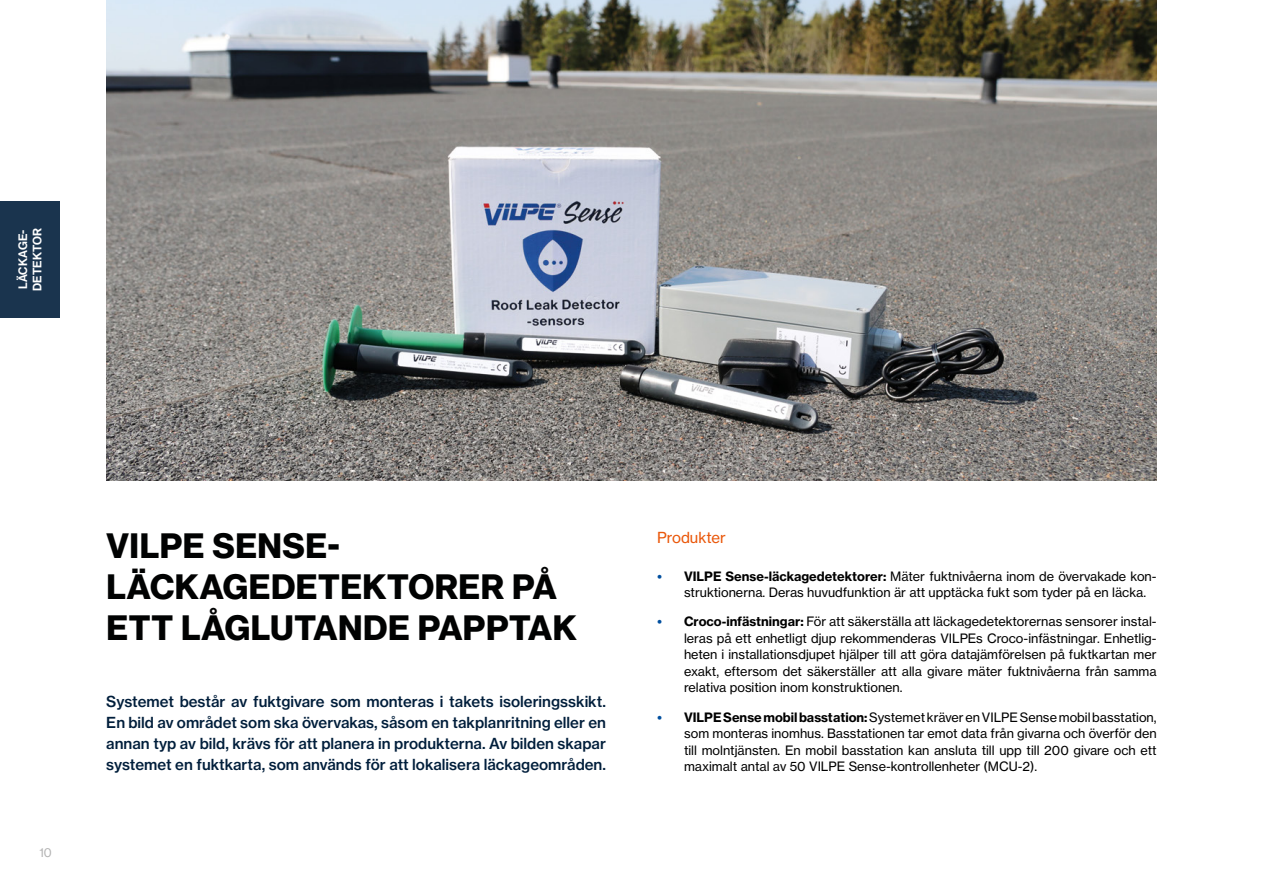
<style>
.page{position:relative;width:1263px;height:893px;background:#fff}
.page>*{position:absolute;margin:0;border:0;box-sizing:border-box;transform-origin:0 0}
.Headlines_1{font:34.5px/41.4px "N Haas Grotesk DS Pro 75 Bd";letter-spacing:.015em;color:#010202}
.Introduction_ingress{font:15px/21px "N Haas Grotesk TX Pro 65 Md";color:#001e3b;text-align:justify}
.Small_Headlines{font:15px "N Haas Grotesk TX Pro 55 Rg";color:#ea580b}
.Body_text_bullets{font:12.75px/16.5px "N Haas Grotesk TX Pro 55 Rg";color:#000;text-align:justify}
.t1{font:12.75px "N Haas Grotesk DS Pro 55 Rg";color:#b2b2b2}
.t2{font:12px/14.4px "N Haas Grotesk DS Pro 65 Md";letter-spacing:.015em;color:#fff}
.s1{font-family:"N Haas Grotesk TX Pro 75 Bd";color:#004f9f}
.s2{font-family:"N Haas Grotesk TX Pro 75 Bd"}
</style>
<div class="page">
<img style="left:106px;top:0;width:1051px;height:480px">
<div style="left:0;top:201px;width:60px;height:117px;background:#1a344e"></div>
<p class="t2" style="left:16px;top:291px;width:65px;rotate:-90deg">LÄCKAGE-<br>DETEKTOR</p>
<p class="t1" style="left:39px;top:845px;width:14px">10</p>
<p class="Headlines_1" style="left:107px;top:525px;width:472px">VILPE SENSE-<br>LÄCKAGEDETEKTORER PÅ<br>ETT LÅGLUTANDE PAPPTAK</p>
<p class="Small_Headlines" style="left:657px;top:528px;width:70px">Produkter</p>
<p class="Body_text_bullets" style="left:684px;top:568px;width:474px;text-indent:-27px"><span class="s1">•</span> <span class="s2">VILPE Sense-läckagedetektorer:</span> Mäter fuktnivåerna inom de övervakade kon&shy;struktionerna. Deras huvudfunktion är att upptäcka fukt som tyder på en läcka.</p>
<p class="Body_text_bullets" style="left:684px;top:613px;width:474px;text-indent:-27px"><span class="s1">•</span> <span class="s2">Croco-infästningar:</span> För att säkerställa att läckagedetektorernas sensorer instal&shy;leras på ett enhetligt djup rekommenderas VILPEs Croco-infästningar. Enhetlig&shy;heten i installationsdjupet hjälper till att göra datajämförelsen på fuktkartan mer exakt, eftersom det säkerställer att alla givare mäter fuktnivåerna från samma relativa position inom konstruktionen.</p>
<p class="Body_text_bullets" style="left:684px;top:709px;width:474px;text-indent:-27px"><span class="s1">•</span> <span class="s2">VILPE Sense mobil basstation:</span> Systemet kräver en VILPE Sense mobil basstation, som monteras inomhus. Basstationen tar emot data från givarna och överför den till molntjänsten. En mobil basstation kan ansluta till upp till 200 givare och ett maximalt antal av 50 VILPE Sense-kontrollenheter (MCU-2).</p>
<p class="Introduction_ingress" style="left:106px;top:691px;width:501px">Systemet består av fuktgivare som monteras i takets isoleringsskikt.<br>En bild av området som ska övervakas, såsom en takplanritning eller en annan typ av bild, krävs för att planera in produkterna. Av bilden skapar systemet en fuktkarta, som används för att lokalisera läckageområden.</p>
</div>
